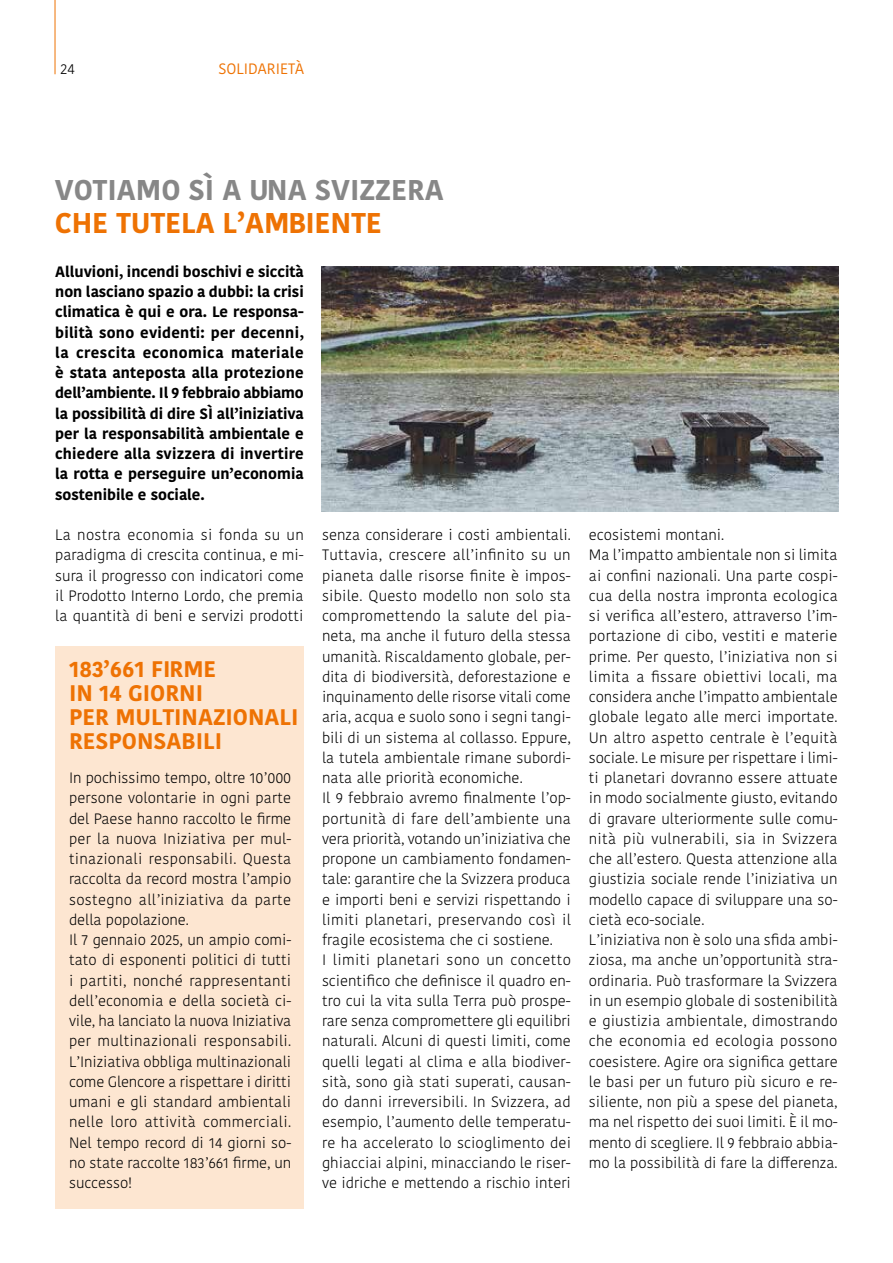
<style>
.page{position:relative;width:893px;height:1263px;background:#fff}
.page>*{position:absolute;margin:0;border:0;box-sizing:border-box;transform-origin:0 0}
.t1{font:700 28.5px "Kohinoor Bangla";color:#878787}
.t2{font:700 28.5px "Kohinoor Bangla";color:#ee7203}
.t3{font:700 22.5px/24px "Kohinoor Bangla";color:#ee7203}
.t4{font:300 15px/20.2px "Kohinoor Bangla";color:#000}
.t5{font:700 15px/20.2px "Kohinoor Bangla";letter-spacing:.005em;color:#000;text-align:justify}
.t6{font:15px "Kohinoor Bangla";color:#ee7203}
</style>
<div class="page">
<hr style="left:55px;top:0;width:1px;height:74px;background:#ee7203">
<div style="left:55px;top:646px;width:249px;height:563px;background:#fde6d1"></div>
<img style="left:321px;top:267px;width:517px;height:244px">
<p class="t4" style="left:60px;top:59px;width:16px">24</p>
<p class="t6" style="left:219px;top:57px;width:87px">SOLIDARIETÀ</p>
<h1 class="t1" style="left:55px;top:165px;width:390px">VOTIAMO SÌ A UNA SVIZZERA</h1>
<h1 class="t2" style="left:55px;top:198px;width:329px">CHE TUTELA L’AMBIENTE</h1>
<p class="t5" style="left:55px;top:261px;width:250px">Alluvioni, incendi boschivi e siccità non lasciano spazio a dubbi: la crisi climatica è qui e ora. Le responsa&shy;bilità sono evidenti: per decenni, la crescita economica materiale è stata anteposta alla protezione dell’ambiente. Il 9 febbraio abbiamo la possibilità di dire SÌ all’iniziativa per la responsabilità ambientale e chiedere alla svizzera di invertire la rotta e perseguire un’economia sostenibile e sociale.</p>
<p class="t4" style="left:55px;top:524px;width:250px;text-align:justify">La nostra economia si fonda su un paradigma di crescita continua, e mi&shy;sura il progresso con indicatori come il Prodotto Interno Lordo, che premia la quantità di beni e servizi prodotti</p>
<p class="t4" style="left:322px;top:524px;width:250px">senza considerare i costi ambientali.<br>Tuttavia, crescere all’infinito su un pianeta dalle risorse finite è impos&shy;sibile. Questo modello non solo sta compromettendo la salute del pia&shy;neta, ma anche il futuro della stessa umanità. Riscaldamento globale, per&shy;dita di biodiversità, deforestazione e inquinamento delle risorse vitali come aria, acqua e suolo sono i segni tangi&shy;bili di un sistema al collasso. Eppure, la tutela ambientale rimane subordi&shy;nata alle priorità economiche.<br>Il 9 febbraio avremo finalmente l’op&shy;portunità di fare dell’ambiente una vera priorità, votando un’iniziativa che propone un cambiamento fondamen&shy;tale: garantire che la Svizzera produca e importi beni e servizi rispettando i limiti planetari, preservando così il fragile ecosistema che ci sostiene.<br>I limiti planetari sono un concetto scientifico che definisce il quadro en&shy;tro cui la vita sulla Terra può prospe&shy;rare senza compromettere gli equilibri naturali. Alcuni di questi limiti, come quelli legati al clima e alla biodiver&shy;sità, sono già stati superati, causan&shy;do danni irreversibili. In Svizzera, ad esempio, l’aumento delle temperatu&shy;re ha accelerato lo scioglimento dei ghiacciai alpini, minacciando le riser&shy;ve idriche e mettendo a rischio interi</p>
<p class="t4" style="left:589px;top:524px;width:250px">ecosistemi montani.<br>Ma l’impatto ambientale non si limita ai confini nazionali. Una parte cospi&shy;cua della nostra impronta ecologica si verifica all’estero, attraverso l’im&shy;portazione di cibo, vestiti e materie prime. Per questo, l’iniziativa non si limita a fissare obiettivi locali, ma considera anche l’impatto ambientale globale legato alle merci importate.<br>Un altro aspetto centrale è l’equità sociale. Le misure per rispettare i limi&shy;ti planetari dovranno essere attuate in modo socialmente giusto, evitando di gravare ulteriormente sulle comu&shy;nità più vulnerabili, sia in Svizzera che all’estero. Questa attenzione alla giustizia sociale rende l’iniziativa un modello capace di sviluppare una so&shy;cietà eco-sociale.<br>L’iniziativa non è solo una sfida ambi&shy;ziosa, ma anche un’opportunità stra&shy;ordinaria. Può trasformare la Svizzera in un esempio globale di sostenibilità e giustizia ambientale, dimostrando che economia ed ecologia possono coesistere. Agire ora significa gettare le basi per un futuro più sicuro e re&shy;siliente, non più a spese del pianeta, ma nel rispetto dei suoi limiti. È il mo&shy;mento di scegliere. Il 9 febbraio abbia&shy;mo la possibilità di fare la differenza.</p>
<h2 class="t3" style="left:69px;top:656px;width:231px">183’661 FIRME<br>IN 14 GIORNI<br>PER MULTINAZIONALI<br>RESPONSABILI</h2>
<p class="t4" style="left:69px;top:767px;width:224px">In pochissimo tempo, oltre 10’000 persone volontarie in ogni parte del Paese hanno raccolto le firme per la nuova Iniziativa per mul&shy;tinazionali responsabili. Questa raccolta da record mostra l’ampio sostegno all’iniziativa da parte della popolazione.<br>Il 7 gennaio 2025, un ampio comi&shy;tato di esponenti politici di tutti i partiti, nonché rappresentanti dell’economia e della società ci&shy;vile, ha lanciato la nuova Iniziativa per multinazionali responsabili.<br>L’Iniziativa obbliga multinazionali come Glencore a rispettare i diritti umani e gli standard ambientali nelle loro attività commerciali.<br>Nel tempo record di 14 giorni so&shy;no state raccolte 183’661 firme, un successo!</p>
</div>
